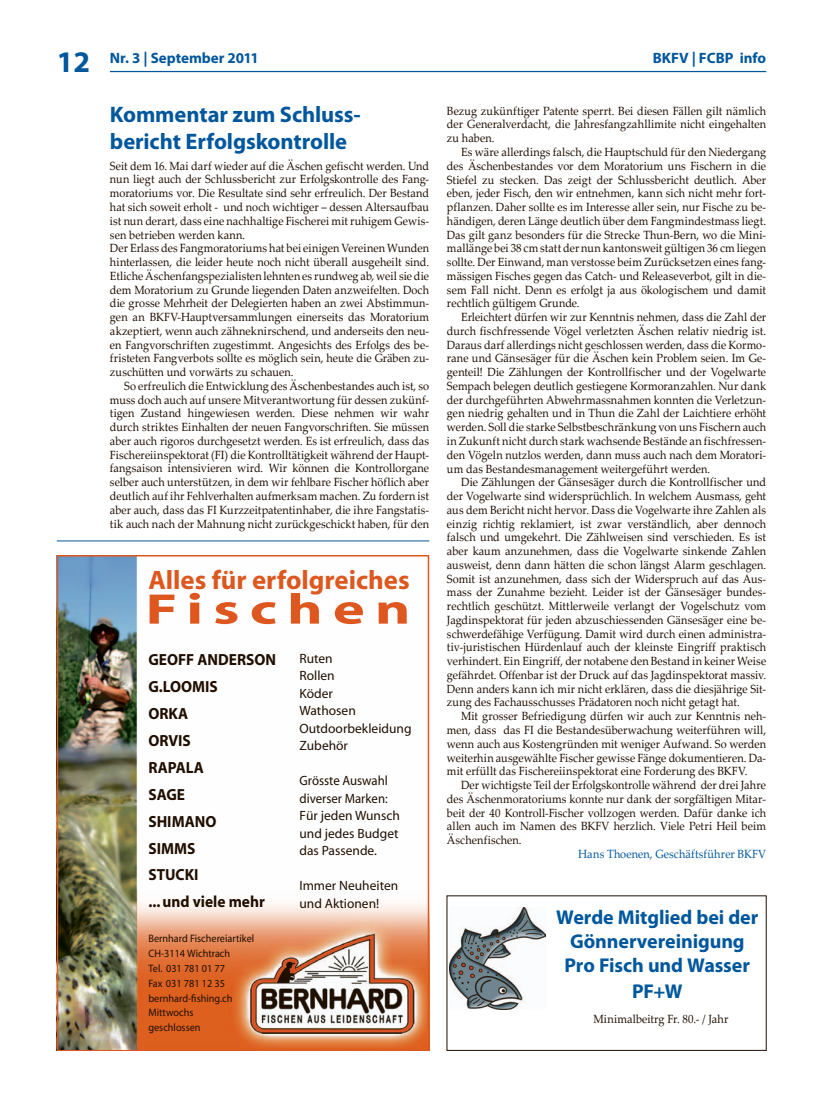
<style>
.page{position:relative;width:823px;height:1117px;background:#fff}
.page>*{position:absolute;margin:0;border:0;box-sizing:border-box;transform-origin:0 0}
.t1{font:700 43.12px "Myriad";letter-spacing:.17em;color:#dd571f;scale:1.4 1}
.t2{font:700 26.75px "Myriad";color:#dd571f}
.t3{font:700 22.5px/27.5px "Myriad Pro";letter-spacing:-.005em;color:#00579d}
.t4{font:700 20px/23.8px "Myriad Pro";letter-spacing:-.005em;color:#00579d;text-align:center}
.t5{font:700 16.12px/26.9px "Myriad";color:#200e00;scale:.95 1}
.t6{font:700 15px "Myriad Pro";color:#00579d}
.t7{font:13.5px/17.5px "Myriad";color:#200e00}
.t8{font:13.5px/17.5px "Myriad";color:#200e00;scale:.95 1}
.t9{font:11.88px/13.8px "Palatino Linotype";letter-spacing:.005em;color:#200e00;text-align:justify;scale:.92 1}
.t10{font:11.88px "Palatino Linotype";letter-spacing:.01em;color:#00579d;scale:.92 1}
.t11{font:10.75px/14.8px "Myriad";color:#200e00;scale:.95 1}
.s1{font-size:30px}
</style>
<div class="page">
<hr style="left:110px;top:71px;width:655px;height:1px;background:#00579d">
<img style="left:57px;top:555px;width:372px;height:495px">
<hr style="left:57px;top:540px;width:372px;height:1px;background:#00579d">
<img style="left:449px;top:907px;width:96px;height:101px">
<p class="t6" style="left:57px;top:48px;width:203px"><span class="s1">12</span> Nr. 3 | September 2011</p>
<p class="t6" style="left:652px;top:48px;width:115px">BKFV | FCBP info</p>
<h3 class="t3" style="left:110px;top:100px;width:252px">Kommentar zum Schluss&shy;bericht Erfolgskontrolle</h3>
<p class="t9" style="left:110px;top:158px;width:348px;text-align:left">Seit dem 16. Mai darf wieder auf die Äschen gefischt werden. Und nun liegt auch der Schlussbericht zur Erfolgskontrolle des Fang&shy;moratoriums vor. Die Resultate sind sehr erfreulich. Der Bestand hat sich soweit erholt - und noch wichtiger – dessen Altersaufbau ist nun derart, dass eine nachhaltige Fischerei mit ruhigem Gewis&shy;sen betrieben werden kann.<br>Der Erlass des Fangmoratoriums hat bei einigen Vereinen Wunden hinterlassen, die leider heute noch nicht überall ausgeheilt sind.<br>Etliche Äschenfangspezialisten lehnten es rundweg ab, weil sie die dem Moratorium zu Grunde liegenden Daten anzweifelten. Doch die grosse Mehrheit der Delegierten haben an zwei Abstimmun&shy;gen an BKFV-Hauptversammlungen einerseits das Moratorium akzeptiert, wenn auch zähneknirschend, und anderseits den neu&shy;en Fangvorschriften zugestimmt. Angesichts des Erfolgs des be&shy;fristeten Fangverbots sollte es möglich sein, heute die Gräben zu&shy;zuschütten und vorwärts zu schauen.</p>
<p class="t9" style="left:110px;top:378px;width:348px;text-indent:14px">So erfreulich die Entwicklung des Äschenbestandes auch ist, so muss doch auch auf unsere Mitverantwortung für dessen zukünf&shy;tigen Zustand hingewiesen werden. Diese nehmen wir wahr durch striktes Einhalten der neuen Fangvorschriften. Sie müssen aber auch rigoros durchgesetzt werden. Es ist erfreulich, dass das Fischereiinspektorat (FI) die Kontrolltätigkeit während der Haupt&shy;fangsaison intensivieren wird. Wir können die Kontrollorgane selber auch unterstützen, in dem wir fehlbare Fischer höflich aber deutlich auf ihr Fehlverhalten aufmerksam machen. Zu fordern ist aber auch, dass das FI Kurzzeitpatentinhaber, die ihre Fangstatis&shy;tik auch nach der Mahnung nicht zurückgeschickt haben, für den</p>
<p class="t9" style="left:446px;top:103px;width:348px">Bezug zukünftiger Patente sperrt. Bei diesen Fällen gilt nämlich der Generalverdacht, die Jahresfangzahllimite nicht eingehalten zu haben.</p>
<p class="t9" style="left:446px;top:144px;width:348px;text-indent:14px">Es wäre allerdings falsch, die Hauptschuld für den Niedergang des Äschenbestandes vor dem Moratorium uns Fischern in die Stiefel zu stecken. Das zeigt der Schlussbericht deutlich. Aber eben, jeder Fisch, den wir entnehmen, kann sich nicht mehr fort&shy;pflanzen. Daher sollte es im Interesse aller sein, nur Fische zu be&shy;händigen, deren Länge deutlich über dem Fangmindestmass liegt.<br>Das gilt ganz besonders für die Strecke Thun-Bern, wo die Mini&shy;mallänge bei 38 cm statt der nun kantonsweit gültigen 36 cm liegen sollte. Der Einwand, man verstosse beim Zurücksetzen eines fang&shy;mässigen Fisches gegen das Catch- und Releaseverbot, gilt in die&shy;sem Fall nicht. Denn es erfolgt ja aus ökologischem und damit rechtlich gültigem Grunde.</p>
<p class="t9" style="left:446px;top:310px;width:348px;text-indent:14px">Erleichtert dürfen wir zur Kenntnis nehmen, dass die Zahl der durch fischfressende Vögel verletzten Äschen relativ niedrig ist.<br>Daraus darf allerdings nicht geschlossen werden, dass die Kormo&shy;rane und Gänsesäger für die Äschen kein Problem seien. Im Ge&shy;genteil! Die Zählungen der Kontrollfischer und der Vogelwarte Sempach belegen deutlich gestiegene Kormoranzahlen. Nur dank der durchgeführten Abwehrmassnahmen konnten die Verletzun&shy;gen niedrig gehalten und in Thun die Zahl der Laichtiere erhöht werden. Soll die starke Selbstbeschränkung von uns Fischern auch in Zukunft nicht durch stark wachsende Bestände an fischfressen&shy;den Vögeln nutzlos werden, dann muss auch nach dem Moratori&shy;um das Bestandesmanagement weitergeführt werden.</p>
<p class="t9" style="left:446px;top:475px;width:348px;text-indent:14px">Die Zählungen der Gänsesäger durch die Kontrollfischer und der Vogelwarte sind widersprüchlich. In welchem Ausmass, geht aus dem Bericht nicht hervor. Dass die Vogelwarte ihre Zahlen als einzig richtig reklamiert, ist zwar verständlich, aber dennoch falsch und umgekehrt. Die Zählweisen sind verschieden. Es ist aber kaum anzunehmen, dass die Vogelwarte sinkende Zahlen ausweist, denn dann hätten die schon längst Alarm geschlagen.<br>Somit ist anzunehmen, dass sich der Widerspruch auf das Aus&shy;mass der Zunahme bezieht. Leider ist der Gänsesäger bundes&shy;rechtlich geschützt. Mittlerweile verlangt der Vogelschutz vom Jagdinspektorat für jeden abzuschiessenden Gänsesäger eine be&shy;schwerdefähige Verfügung. Damit wird durch einen administra&shy;tiv-juristischen Hürdenlauf auch der kleinste Eingriff praktisch verhindert. Ein Eingriff, der notabene den Bestand in keiner Weise gefährdet. Offenbar ist der Druck auf das Jagdinspektorat massiv.<br>Denn anders kann ich mir nicht erklären, dass die diesjährige Sit&shy;zung des Fachausschusses Prädatoren noch nicht getagt hat.</p>
<p class="t9" style="left:446px;top:708px;width:348px;text-indent:14px">Mit grosser Befriedigung dürfen wir auch zur Kenntnis neh&shy;men, dass das FI die Bestandesüberwachung weiterführen will, wenn auch aus Kostengründen mit weniger Aufwand. So werden weiterhin ausgewählte Fischer gewisse Fänge dokumentieren. Da&shy;mit erfüllt das Fischereiinspektorat eine Forderung des BKFV.</p>
<p class="t9" style="left:446px;top:777px;width:348px;text-indent:14px">Der wichtigste Teil der Erfolgskontrolle während der drei Jahre des Äschenmoratoriums konnte nur dank der sorgfältigen Mitar&shy;beit der 40 Kontroll-Fischer vollzogen werden. Dafür danke ich allen auch im Namen des BKFV herzlich. Viele Petri Heil beim Äschenfischen.</p>
<p class="t10" style="left:578px;top:845px;width:206px">Hans Thoenen, Geschäftsführer BKFV</p>
<h2 class="t2" style="left:148px;top:566px;width:262px">Alles für erfolgreiches</h2>
<h1 class="t1" style="left:145px;top:586px;width:190px">Fischen</h1>
<p class="t7" style="left:299px;top:649px;width:113px">Ruten<br>Rollen<br>Köder<br>Wathosen<br>Outdoorbekleidung<br>Zubehör</p>
<p class="t8" style="left:299px;top:772px;width:107px">Grösste Auswahl diverser Marken:<br>Für jeden Wunsch und jedes Budget das Passende.</p>
<p class="t7" style="left:299px;top:877px;width:100px">Immer Neuheiten und Aktionen!</p>
<h3 class="t5" style="left:148px;top:646px;width:136px">GEOFF ANDERSON<br>G.LOOMIS<br>ORKA<br>ORVIS<br>RAPALA<br>SAGE<br>SHIMANO<br>SIMMS<br>STUCKI<br>... und viele mehr</h3>
<p class="t11" style="left:148px;top:931px;width:113px">Bernhard Fischereiartikel<br>CH-3114 Wichtrach<br>Tel. 031 781 01 77<br>Fax 031 781 12 35 bernhard-fishing.ch<br>Mittwochs<br>geschlossen</p>
<h3 class="t4" style="left:556px;top:904px;width:204px">Werde Mitglied bei der<br>Gönnervereinigung<br>Pro Fisch und Wasser</h3>
<h3 class="t4" style="left:631px;top:978px;width:52px">PF+W</h3>
<p class="t9" style="left:593px;top:1011px;width:148px">Minimalbeitrg Fr. 80.- / Jahr</p>
</div>
